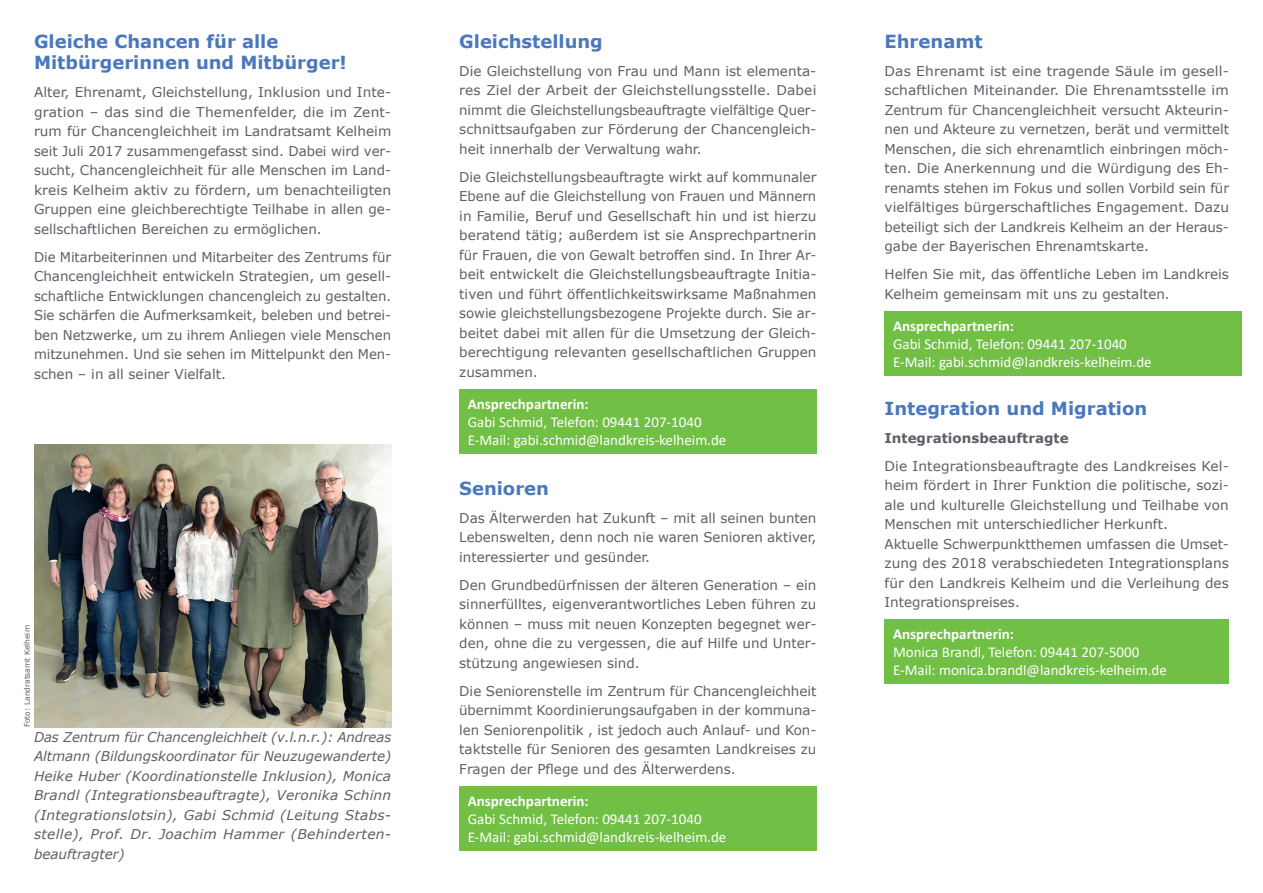
<style>
.page{position:relative;width:1263px;height:893px;background:#fff}
.page>*{position:absolute;margin:0;border:0;box-sizing:border-box;transform-origin:0 0}
.t1{font:700 18px/21.6px "Verdana";color:#4a78bd}
.t2{font:15px/18px "Calibri";color:#fff}
.t3{font:700 15px "Calibri";color:#fff}
.t4{font:13.5px/19.5px "Verdana";color:#5c6066;text-align:justify}
.t5{font:italic 13.5px/19.5px "Verdana";letter-spacing:.025em;color:#5c6066;text-align:justify}
.t6{font:700 13.5px "Verdana";color:#5c6066}
.t7{font:7.5px "Verdana";color:#5c6066}
</style>
<div class="page">
<div style="left:459px;top:389px;width:357px;height:64px;background:#71bf44"></div>
<div style="left:459px;top:786px;width:357px;height:64px;background:#71bf44"></div>
<img style="left:34px;top:445px;width:357px;height:282px">
<div style="left:884px;top:311px;width:358px;height:64px;background:#71bf44"></div>
<div style="left:884px;top:619px;width:345px;height:65px;background:#71bf44"></div>
<h1 class="t1" style="left:34px;top:30px;width:314px">Gleiche Chancen für alle<br>Mitbürgerinnen und Mitbürger!</h1>
<p class="t4" style="left:34px;top:83px;width:359px;text-align:left">Alter, Ehrenamt, Gleichstellung, Inklusion und Inte&shy;gration – das sind die Themenfelder, die im Zent&shy;rum für Chancengleichheit im Landratsamt Kelheim seit Juli 2017 zusammengefasst sind. Dabei wird ver&shy;sucht, Chancengleichheit für alle Menschen im Land&shy;kreis Kelheim aktiv zu fördern, um benachteiligten Gruppen eine gleichberechtigte Teilhabe in allen ge&shy;sellschaftlichen Bereichen zu ermöglichen.</p>
<p class="t4" style="left:34px;top:247px;width:359px">Die Mitarbeiterinnen und Mitarbeiter des Zentrums für Chancengleichheit entwickeln Strategien, um gesell&shy;schaftliche Entwicklungen chancengleich zu gestalten.<br>Sie schärfen die Aufmerksamkeit, beleben und betrei&shy;ben Netzwerke, um zu ihrem Anliegen viele Menschen mitzunehmen. Und sie sehen im Mittelpunkt den Men&shy;schen – in all seiner Vielfalt.</p>
<p class="t7" style="left:22px;top:727px;width:104px;rotate:-90deg">Foto: Landratsamt Kelheim</p>
<p class="t5" style="left:34px;top:727px;width:359px">Das Zentrum für Chancengleichheit (v.l.n.r.): Andreas Altmann (Bildungskoordinator für Neuzugewanderte)<br>Heike Huber (Koordinationstelle Inklusion), Monica Brandl (Integrationsbeauftragte), Veronika Schinn (Integrationslotsin), Gabi Schmid (Leitung Stabs&shy;stelle), Prof. Dr. Joachim Hammer (Behinderten&shy;beauftragter)</p>
<h1 class="t1" style="left:459px;top:30px;width:145px">Gleichstellung</h1>
<p class="t4" style="left:459px;top:61px;width:359px">Die Gleichstellung von Frau und Mann ist elementa&shy;res Ziel der Arbeit der Gleichstellungsstelle. Dabei nimmt die Gleichstellungsbeauftragte vielfältige Quer&shy;schnittsaufgaben zur Förderung der Chancengleich&shy;heit innerhalb der Verwaltung wahr.</p>
<p class="t4" style="left:459px;top:167px;width:359px">Die Gleichstellungsbeauftragte wirkt auf kommunaler Ebene auf die Gleichstellung von Frauen und Männern in Familie, Beruf und Gesellschaft hin und ist hierzu beratend tätig; außerdem ist sie Ansprechpartnerin für Frauen, die von Gewalt betroffen sind. In Ihrer Ar&shy;beit entwickelt die Gleichstellungsbeauftragte Initia&shy;tiven und führt öffentlichkeitswirksame Maßnahmen sowie gleichstellungsbezogene Projekte durch. Sie ar&shy;beitet dabei mit allen für die Umsetzung der Gleich&shy;berechtigung relevanten gesellschaftlichen Gruppen zusammen.</p>
<p class="t3" style="left:468px;top:393px;width:123px">Ansprechpartnerin:</p>
<p class="t2" style="left:468px;top:412px;width:260px">Gabi Schmid, Telefon: 09441 207-1040<br>E-Mail: gabi.schmid@landkreis-kelheim.de</p>
<h1 class="t1" style="left:459px;top:477px;width:91px">Senioren</h1>
<p class="t4" style="left:459px;top:508px;width:359px">Das Älterwerden hat Zukunft – mit all seinen bunten Lebenswelten, denn noch nie waren Senioren aktiver, interessierter und gesünder.</p>
<p class="t4" style="left:459px;top:575px;width:359px">Den Grundbedürfnissen der älteren Generation – ein sinnerfülltes, eigenverantwortliches Leben führen zu können – muss mit neuen Konzepten begegnet wer&shy;den, ohne die zu vergessen, die auf Hilfe und Unter&shy;stützung angewiesen sind.</p>
<p class="t4" style="left:459px;top:681px;width:359px">Die Seniorenstelle im Zentrum für Chancengleichheit übernimmt Koordinierungsaufgaben in der kommuna&shy;len Seniorenpolitik , ist jedoch auch Anlauf- und Kon&shy;taktstelle für Senioren des gesamten Landkreises zu Fragen der Pflege und des Älterwerdens.</p>
<p class="t3" style="left:468px;top:790px;width:123px">Ansprechpartnerin:</p>
<p class="t2" style="left:468px;top:809px;width:260px">Gabi Schmid, Telefon: 09441 207-1040<br>E-Mail: gabi.schmid@landkreis-kelheim.de</p>
<h1 class="t1" style="left:884px;top:30px;width:100px">Ehrenamt</h1>
<p class="t4" style="left:884px;top:61px;width:346px">Das Ehrenamt ist eine tragende Säule im gesell&shy;schaftlichen Miteinander. Die Ehrenamtsstelle im Zentrum für Chancengleichheit versucht Akteurin&shy;nen und Akteure zu vernetzen, berät und vermittelt Menschen, die sich ehrenamtlich einbringen möch&shy;ten. Die Anerkennung und die Würdigung des Eh&shy;renamts stehen im Fokus und sollen Vorbild sein für vielfältiges bürgerschaftliches Engagement. Dazu beteiligt sich der Landkreis Kelheim an der Heraus&shy;gabe der Bayerischen Ehrenamtskarte.</p>
<p class="t4" style="left:884px;top:264px;width:346px">Helfen Sie mit, das öffentliche Leben im Landkreis<br>Kelheim gemeinsam mit uns zu gestalten.</p>
<p class="t3" style="left:893px;top:315px;width:123px">Ansprechpartnerin:</p>
<p class="t2" style="left:893px;top:334px;width:260px">Gabi Schmid, Telefon: 09441 207-1040<br>E-Mail: gabi.schmid@landkreis-kelheim.de</p>
<h1 class="t1" style="left:884px;top:397px;width:264px">Integration und Migration</h1>
<p class="t6" style="left:884px;top:428px;width:186px">Integrationsbeauftragte</p>
<p class="t4" style="left:884px;top:456px;width:346px;text-align:left">Die Integrationsbeauftragte des Landkreises Kel&shy;heim fördert in Ihrer Funktion die politische, sozi&shy;ale und kulturelle Gleichstellung und Teilhabe von Menschen mit unterschiedlicher Herkunft.<br>Aktuelle Schwerpunktthemen umfassen die Umset&shy;zung des 2018 verabschiedeten Integrationsplans für den Landkreis Kelheim und die Verleihung des Integrationspreises.</p>
<p class="t3" style="left:893px;top:624px;width:123px">Ansprechpartnerin:</p>
<p class="t2" style="left:893px;top:643px;width:275px">Monica Brandl, Telefon: 09441 207-5000<br>E-Mail: monica.brandl@landkreis-kelheim.de</p>
</div>
